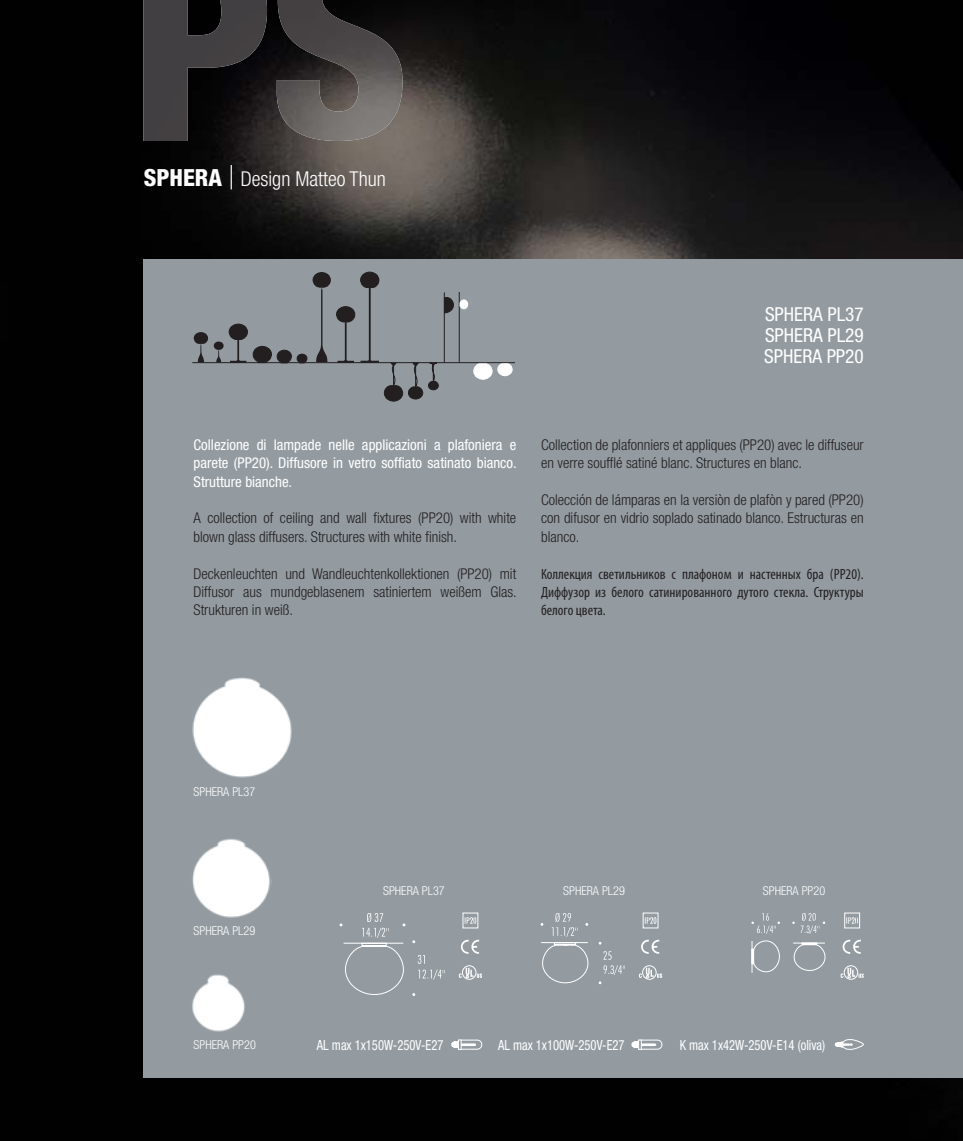
<style>
.page{position:relative;width:963px;height:1141px;background:#fff}
.page>*{position:absolute;margin:0;border:0;box-sizing:border-box;transform-origin:0 0}
.t1{font:300 condensed 20.47px "Helvetica Neue LT Std";color:#fff}
.t2{font:condensed 19.25px/21px "Helvetica Neue LT Std";color:#fff;text-align:justify}
.t3{font:300 condensed 14.88px/18.4px "Helvetica Neue LT Std";color:#231f20}
.t4{font:condensed 14.88px/18.4px "Helvetica Neue LT Std";color:#fff;text-align:justify}
.t5{font:condensed 14.88px/18.4px "Myriad Pro";color:#231f20;text-align:justify}
.t6{font:condensed 14px "Helvetica Neue LT Std";color:#fff;scale:.9 1}
.t7{font:300 condensed 12.25px "Helvetica Neue LT Std";color:#fff}
.s1{font-weight:800;font-size:23.62px}
.s2{font-weight:100;font-size:33.07px}
</style>
<div class="page">
<img style="left:0;top:0;width:962px;height:1141px">
<div style="left:144px;top:259px;width:818px;height:819px;background:#939ba1"></div>
<img style="left:192px;top:677px;width:100px;height:101px">
<img style="left:192px;top:838px;width:78px;height:80px">
<img style="left:192px;top:974px;width:53px;height:58px">
<svg style="left:417px;top:955px;width:27px;height:25px"></svg>
<svg style="left:340px;top:913px;width:66px;height:82px"></svg>
<svg style="left:603px;top:951px;width:22px;height:24px"></svg>
<svg style="left:540px;top:913px;width:49px;height:70px"></svg>
<svg style="left:751px;top:940px;width:75px;height:33px"></svg>
<svg style="left:800px;top:913px;width:24px;height:21px"></svg>
<svg style="left:751px;top:913px;width:28px;height:21px"></svg>
<svg style="left:451px;top:1039px;width:31px;height:11px"></svg>
<svg style="left:632px;top:1039px;width:30px;height:11px"></svg>
<svg style="left:835px;top:1039px;width:29px;height:11px"></svg>
<div style="left:843px;top:965px;width:15px;height:15px;border:1px solid #fff;border-radius:50%"></div>
<svg style="left:840px;top:968px;width:23px;height:10px"></svg>
<svg style="left:842px;top:939px;width:19px;height:15px"></svg>
<div style="left:844px;top:913px;width:15px;height:15px;border:1px solid #fff"></div>
<svg style="left:846px;top:917px;width:10px;height:7px"></svg>
<div style="left:642px;top:965px;width:14px;height:15px;border:1px solid #fff;border-radius:50%"></div>
<svg style="left:639px;top:968px;width:23px;height:10px"></svg>
<svg style="left:641px;top:939px;width:19px;height:15px"></svg>
<div style="left:642px;top:913px;width:16px;height:15px;border:1px solid #fff"></div>
<svg style="left:644px;top:917px;width:12px;height:7px"></svg>
<div style="left:462px;top:965px;width:14px;height:15px;border:1px solid #fff;border-radius:50%"></div>
<svg style="left:459px;top:968px;width:23px;height:10px"></svg>
<svg style="left:461px;top:939px;width:19px;height:15px"></svg>
<div style="left:462px;top:913px;width:16px;height:15px;border:1px solid #fff"></div>
<svg style="left:464px;top:917px;width:12px;height:7px"></svg>
<img style="left:143px;top:0;width:124px;height:141px">
<img style="left:277px;top:0;width:125px;height:141px">
<hr style="left:192px;top:362px;width:323px;height:1px;background:#231f20">
<svg style="left:192px;top:272px;width:322px;height:129px"></svg>
<h1 class="t1" style="left:144px;top:171px;width:244px"><span class="s1">SPHERA</span> <span class="s2">|</span> Design Matteo Thun</h1>
<p class="t2" style="left:764px;top:304px;width:101px">SPHERA PL37<br>SPHERA PL29<br>SPHERA PP20</p>
<p class="t4" style="left:193px;top:436px;width:324px">Collezione di lampade nelle applicazioni a plafoniera e parete (PP20). Diffusore in vetro soffiato satinato bianco.<br>Strutture bianche.</p>
<p class="t3" style="left:193px;top:510px;width:324px">A collection of ceiling and wall fixtures (PP20) with white blown glass diffusers. Structures with white finish.</p>
<p class="t3" style="left:193px;top:565px;width:325px;text-align:justify">Deckenleuchten und Wandleuchtenkollektionen (PP20) mit Diffusor aus mundgeblasenem satiniertem weißem Glas.<br>Strukturen in weiß.</p>
<p class="t3" style="left:541px;top:437px;width:324px">Collection de plafonniers et appliques (PP20) avec le diffuseur en verre soufflé satiné blanc. Structures en blanc.</p>
<p class="t3" style="left:541px;top:492px;width:324px;text-align:justify">Colección de lámparas en la versiòn de plafòn y pared (PP20) con difusor en vidrio soplado satinado blanco. Estructuras en blanco.</p>
<p class="t5" style="left:541px;top:564px;width:324px">Коллекция светильников с плафоном и настенных бра (РР20).<br>Диффузор из белого сатинированного дутого стекла. Структуры белого цвета.</p>
<p class="t7" style="left:193px;top:787px;width:63px">SPHERA PL37</p>
<p class="t7" style="left:193px;top:927px;width:63px">SPHERA PL29</p>
<p class="t7" style="left:383px;top:886px;width:63px">SPHERA PL37</p>
<p class="t7" style="left:563px;top:886px;width:63px">SPHERA PL29</p>
<p class="t7" style="left:762px;top:886px;width:64px">SPHERA PP20</p>
<p class="t7" style="left:193px;top:1041px;width:64px">SPHERA PP20</p>
<p class="t6" style="left:317px;top:1037px;width:142px">AL max 1x150W-250V-E27</p>
<p class="t6" style="left:679px;top:1037px;width:163px">K max 1x42W-250V-E14 (oliva)</p>
<p class="t6" style="left:498px;top:1037px;width:142px">AL max 1x100W-250V-E27</p>
</div>
